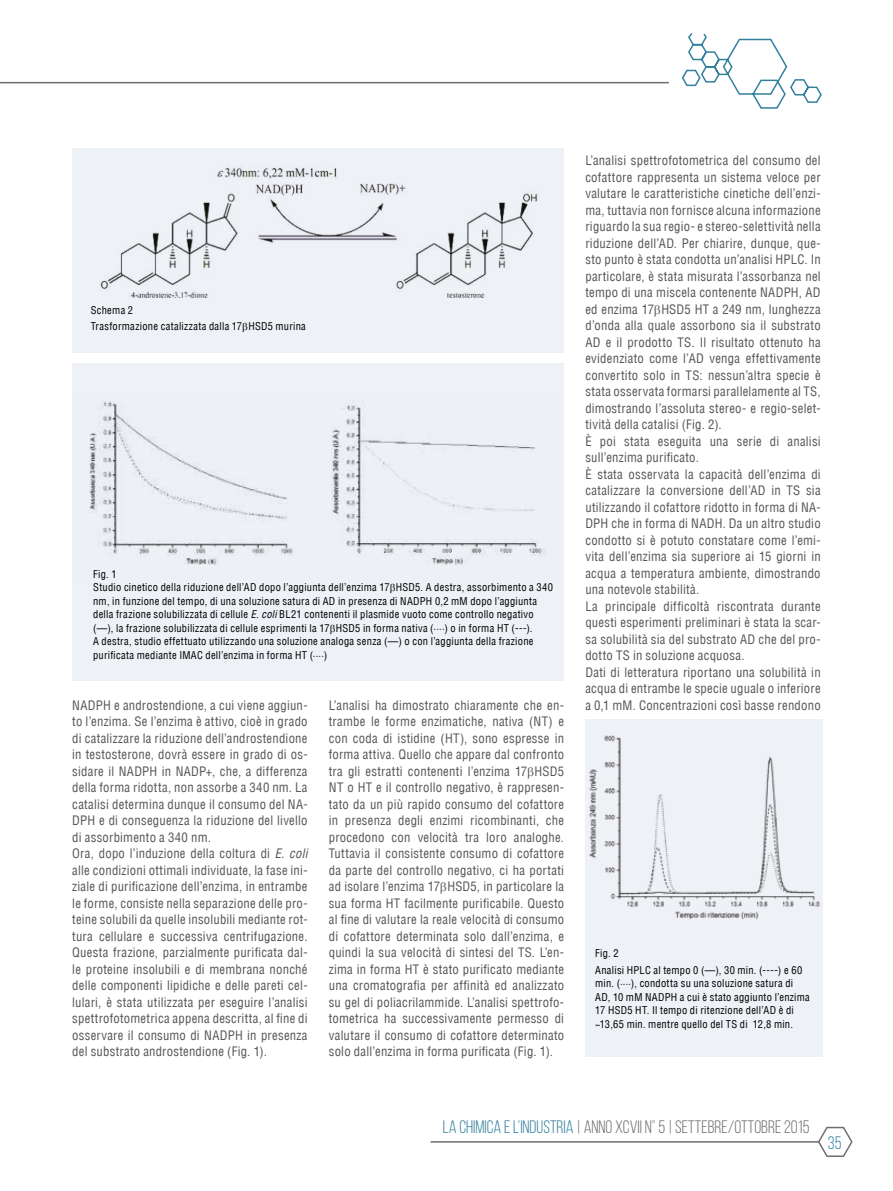
<style>
.page{position:relative;width:893px;height:1191px;background:#fff}
.page>*{position:absolute;margin:0;border:0;box-sizing:border-box;transform-origin:0 0}
.t1{font:18px "Bebas Neue";color:#706f6f}
.t2{font:18px "Bebas Neue";color:#33809d}
.t3{font:condensed 12.75px/16.5px "Helvetica LT";letter-spacing:.02em;color:#575756}
.t4{font:condensed 10.5px/13.5px "Helvetica LT";letter-spacing:.025em;color:#000}
.s1{font-style:italic}
.s2{color:#33809d}
</style>
<div class="page">
<hr style="left:0;top:82px;width:669px;height:1px;background:#706f6f">
<svg style="left:681px;top:33px;width:141px;height:76px"></svg>
<svg style="left:430px;top:1126px;width:423px;height:31px"></svg>
<div style="left:72px;top:148px;width:492px;height:205px;background:#eef1f6"></div>
<img style="left:100px;top:165px;width:438px;height:132px">
<div style="left:72px;top:363px;width:492px;height:317px;background:#eef1f6"></div>
<img style="left:89px;top:401px;width:457px;height:164px">
<div style="left:585px;top:719px;width:238px;height:337px;background:#eef1f6"></div>
<img style="left:589px;top:735px;width:231px;height:185px">
<p class="t4" style="left:91px;top:301px;width:217px;line-height:16.5px">Schema 2<br>Trasformazione catalizzata dalla 17 HSD5 murina</p>
<p class="t4" style="left:93px;top:567px;width:461px">Fig. 1<br>Studio cinetico della riduzione dell’AD dopo l’aggiunta dell’enzima 17 HSD5. A destra, assorbimento a 340 nm, in funzione del tempo, di una soluzione satura di AD in presenza di NADPH 0,2 mM dopo l’aggiunta della frazione solubilizzata di cellule <span class="s1">E. coli</span> BL21 contenenti il plasmide vuoto come controllo negativo (—), la frazione solubilizzata di cellule esprimenti la 17 HSD5 in forma nativa (∙∙∙∙) o in forma HT (---).<br>A destra, studio effettuato utilizzando una soluzione analoga senza (—) o con l’aggiunta della frazione purificata mediante IMAC dell’enzima in forma HT (∙∙∙∙)</p>
<p class="t3" style="left:72px;top:697px;width:237px">NADPH e androstendione, a cui viene aggiun&shy;to l’enzima. Se l’enzima è attivo, cioè in grado di catalizzare la riduzione dell’androstendione in testosterone, dovrà essere in grado di os&shy;sidare il NADPH in NADP+, che, a differenza della forma ridotta, non assorbe a 340 nm. La catalisi determina dunque il consumo del NA-DPH e di conseguenza la riduzione del livello di assorbimento a 340 nm.<br>Ora, dopo l’induzione della coltura di <span class="s1">E. coli </span>alle condizioni ottimali individuate, la fase ini&shy;ziale di purificazione dell’enzima, in entrambe le forme, consiste nella separazione delle pro&shy;teine solubili da quelle insolubili mediante rot&shy;tura cellulare e successiva centrifugazione.<br>Questa frazione, parzialmente purificata dal&shy;le proteine insolubili e di membrana nonché delle componenti lipidiche e delle pareti cel&shy;lulari, è stata utilizzata per eseguire l’analisi spettrofotometrica appena descritta, al fine di osservare il consumo di NADPH in presenza del substrato androstendione (Fig. 1).</p>
<p class="t3" style="left:329px;top:697px;width:237px;text-align:justify">L’analisi ha dimostrato chiaramente che en&shy;trambe le forme enzimatiche, nativa (NT) e con coda di istidine (HT), sono espresse in forma attiva. Quello che appare dal confronto tra gli estratti contenenti l’enzima 17 HSD5<br>NT o HT e il controllo negativo, è rappresen&shy;tato da un più rapido consumo del cofattore in presenza degli enzimi ricombinanti, che procedono con velocità tra loro analoghe.<br>Tuttavia il consistente consumo di cofattore da parte del controllo negativo, ci ha portati ad isolare l’enzima 17 HSD5, in particolare la sua forma HT facilmente purificabile. Questo al fine di valutare la reale velocità di consumo di cofattore determinata solo dall’enzima, e quindi la sua velocità di sintesi del TS. L’en&shy;zima in forma HT è stato purificato mediante una cromatografia per affinità ed analizzato su gel di poliacrilammide. L’analisi spettrofo&shy;tometrica ha successivamente permesso di valutare il consumo di cofattore determinato solo dall’enzima in forma purificata (Fig. 1).</p>
<p class="t3" style="left:585px;top:152px;width:237px">L’analisi spettrofotometrica del consumo del cofattore rappresenta un sistema veloce per valutare le caratteristiche cinetiche dell’enzi&shy;ma, tuttavia non fornisce alcuna informazione riguardo la sua regio- e stereo-selettività nella riduzione dell’AD. Per chiarire, dunque, que&shy;sto punto è stata condotta un’analisi HPLC. In particolare, è stata misurata l’assorbanza nel tempo di una miscela contenente NADPH, AD ed enzima 17 HSD5 HT a 249 nm, lunghezza d’onda alla quale assorbono sia il substrato AD e il prodotto TS. Il risultato ottenuto ha evidenziato come l’AD venga effettivamente convertito solo in TS: nessun’altra specie è stata osservata formarsi parallelamente al TS, dimostrando l’assoluta stereo- e regio-selet&shy;tività della catalisi (Fig. 2).<br>È poi stata eseguita una serie di analisi sull’enzima purificato.<br>È stata osservata la capacità dell’enzima di catalizzare la conversione dell’AD in TS sia utilizzando il cofattore ridotto in forma di NA-DPH che in forma di NADH. Da un altro studio condotto si è potuto constatare come l’emi&shy;vita dell’enzima sia superiore ai 15 giorni in acqua a temperatura ambiente, dimostrando una notevole stabilità.<br>La principale difficoltà riscontrata durante questi esperimenti preliminari è stata la scar&shy;sa solubilità sia del substrato AD che del pro&shy;dotto TS in soluzione acquosa.<br>Dati di letteratura riportano una solubilità in acqua di entrambe le specie uguale o inferiore a 0,1 mM. Concentrazioni così basse rendono</p>
<p class="t4" style="left:595px;top:945px;width:209px;line-height:16.5px">Fig. 2<br>Analisi HPLC al tempo 0 (—), 30 min. (----) e 60</p>
<p class="t4" style="left:595px;top:976px;width:216px">min. (∙∙∙∙), condotta su una soluzione satura di AD, 10 mM NADPH a cui è stato aggiunto l’enzima 17 HSD5 HT. Il tempo di ritenzione dell’AD è di ~13,65 min. mentre quello del TS di 12,8 min.</p>
<h1 class="t1" style="left:443px;top:1117px;width:368px"><span class="s2">LA CHIMICA E L’INDUSTRIA</span> | ANNO XCVII N° 5 | SETTEBRE/OTTOBRE 2015</h1>
<h1 class="t2" style="left:828px;top:1133px;width:15px">35</h1>
</div>
